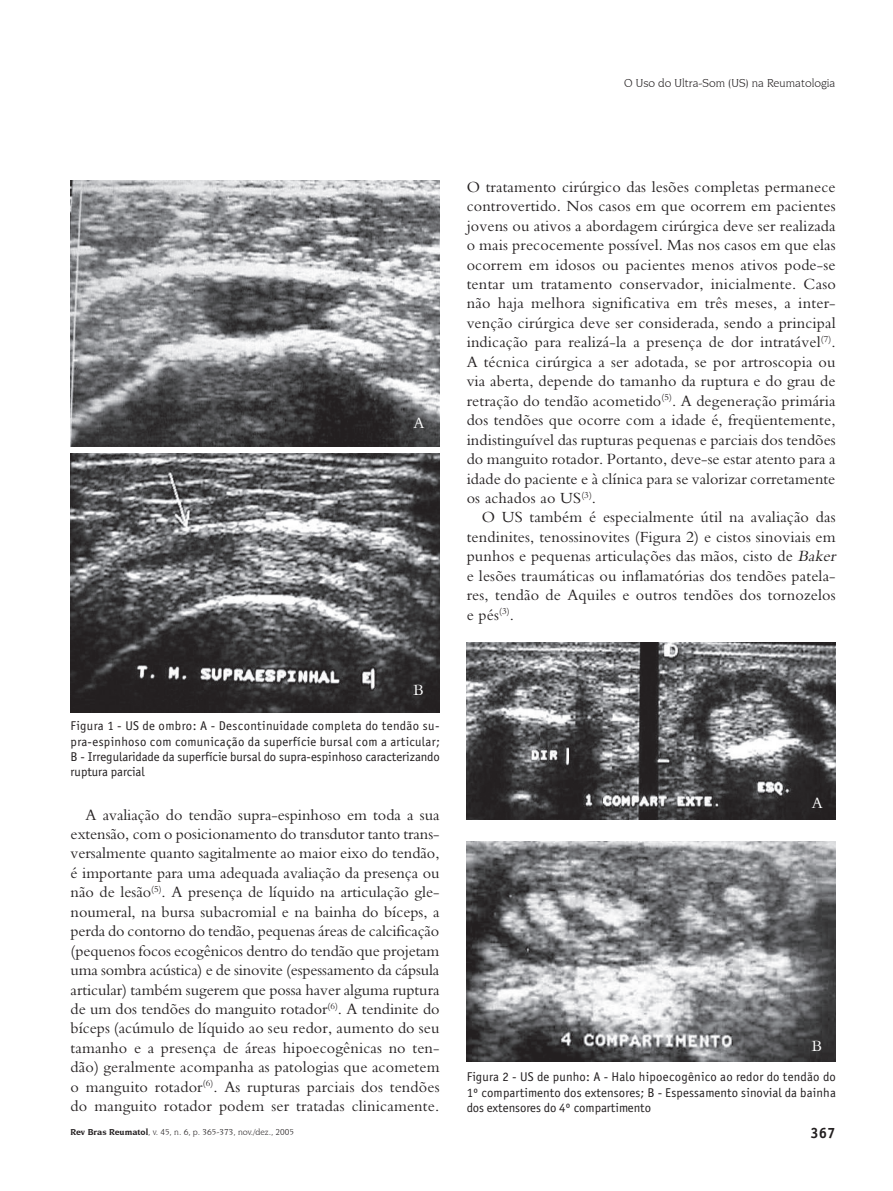
<style>
.page{position:relative;width:893px;height:1191px;background:#fff}
.page>*{position:absolute;margin:0;border:0;box-sizing:border-box;transform-origin:0 0}
.t1{font:16.2px/19.5px "Vittate";letter-spacing:.01em;color:#231f20;text-align:justify}
.t2{font:16.2px "Vittate";color:#fff}
.t3{font:700 15px "Officina Sans";color:#231f20}
.t4{font:12.75px/15.3px "Officina Sans";color:#231f20;text-align:justify}
.t5{font:12px "Novarese IT Cby BT";color:#231f20}
.t6{font:9px "Novarese IT Cby BT";color:#231f20}
.s1{font-style:italic}
.s2{font-weight:700}
</style>
<div class="page">
<img style="left:71px;top:180px;width:369px;height:266px">
<img style="left:71px;top:454px;width:369px;height:258px">
<img style="left:467px;top:642px;width:368px;height:177px">
<img style="left:467px;top:841px;width:368px;height:220px">
<p class="t5" style="left:624px;top:76px;width:213px">O Uso do Ultra-Som (US) na Reumatologia</p>
<p class="t2" style="left:414px;top:414px;width:12px">A</p>
<p class="t2" style="left:414px;top:680px;width:12px">B</p>
<p class="t4" style="left:71px;top:718px;width:371px">Figura 1 - US de ombro: A - Descontinuidade completa do tendão su&shy;pra-espinhoso com comunicação da superfície bursal com a articular; B - Irregularidade da superfície bursal do supra-espinhoso caracterizando ruptura parcial</p>
<p class="t1" style="left:71px;top:804px;width:370px;text-indent:15px">A avaliação do tendão supra-espinhoso em toda a sua extensão, com o posicionamento do transdutor tanto trans&shy;versalmente quanto sagitalmente ao maior eixo do tendão, é importante para uma adequada avaliação da presença ou não de lesão<sup>(5)</sup>. A presença de líquido na articulação gle&shy;noumeral, na bursa subacromial e na bainha do bíceps, a perda do contorno do tendão, pequenas áreas de calcificação (pequenos focos ecogênicos dentro do tendão que projetam uma sombra acústica) e de sinovite (espessamento da cápsula articular) também sugerem que possa haver alguma ruptura de um dos tendões do manguito rotador<sup>(6)</sup>. A tendinite do bíceps (acúmulo de líquido ao seu redor, aumento do seu tamanho e a presença de áreas hipoecogênicas no ten&shy;dão) geralmente acompanha as patologias que acometem o manguito rotador<sup>(6)</sup>. As rupturas parciais dos tendões do manguito rotador podem ser tratadas clinicamente.</p>
<p class="t1" style="left:467px;top:177px;width:371px">O tratamento cirúrgico das lesões completas permanece controvertido. Nos casos em que ocorrem em pacientes jovens ou ativos a abordagem cirúrgica deve ser realizada o mais precocemente possível. Mas nos casos em que elas ocorrem em idosos ou pacientes menos ativos pode-se tentar um tratamento conservador, inicialmente. Caso não haja melhora significativa em três meses, a inter&shy;venção cirúrgica deve ser considerada, sendo a principal indicação para realizá-la a presença de dor intratável<sup>(7)</sup>.<br>A técnica cirúrgica a ser adotada, se por artroscopia ou via aberta, depende do tamanho da ruptura e do grau de retração do tendão acometido<sup>(5)</sup>. A degeneração primária dos tendões que ocorre com a idade é, freqüentemente, indistinguível das rupturas pequenas e parciais dos tendões do manguito rotador. Portanto, deve-se estar atento para a idade do paciente e à clínica para se valorizar corretamente os achados ao US<sup>(3)</sup>.</p>
<p class="t1" style="left:467px;top:507px;width:370px;text-indent:15px">O US também é especialmente útil na avaliação das tendinites, tenossinovites (Figura 2) e cistos sinoviais em punhos e pequenas articulações das mãos, cisto de <span class="s1">Baker </span>e lesões traumáticas ou inflamatórias dos tendões patela&shy;res, tendão de Aquiles e outros tendões dos tornozelos e pés<sup>(3)</sup>.</p>
<p class="t2" style="left:812px;top:793px;width:12px">A</p>
<p class="t2" style="left:812px;top:1036px;width:12px">B</p>
<p class="t4" style="left:467px;top:1069px;width:371px">Figura 2 - US de punho: A - Halo hipoecogênico ao redor do tendão do 1º compartimento dos extensores; B - Espessamento sinovial da bainha dos extensores do 4º compartimento</p>
<p class="t6" style="left:70px;top:1126px;width:225px"><span class="s2">Rev Bras Reumatol</span>, v. 45, n. 6, p. 365-373, nov./dez., 2005</p>
<p class="t3" style="left:810px;top:1123px;width:27px">367</p>
</div>
